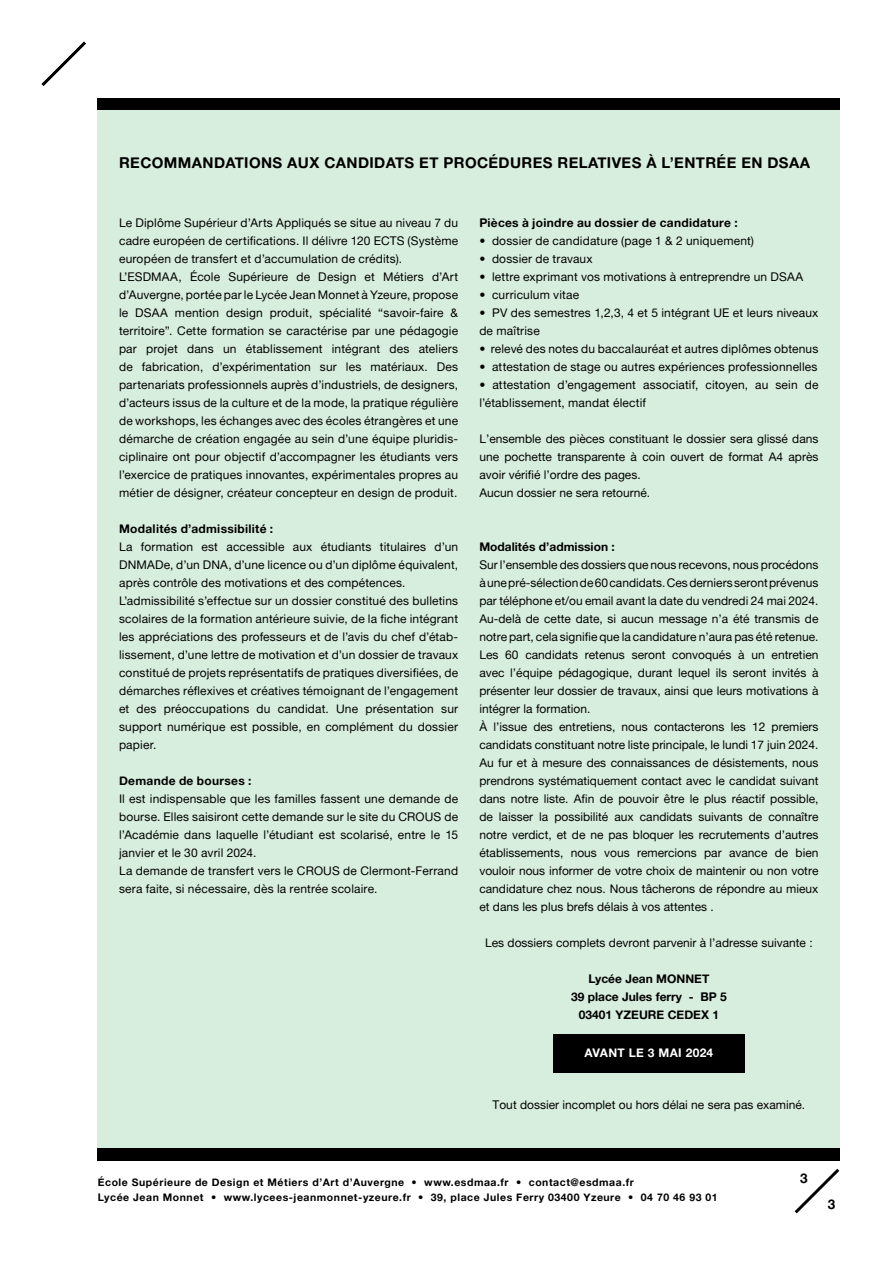
<style>
.page{position:relative;width:893px;height:1263px;background:#fff}
.page>*{position:absolute;margin:0;border:0;box-sizing:border-box;transform-origin:0 0}
.t1{font:15px "Alte Haas Grotesk Bold";letter-spacing:.025em;color:#000}
.t2{font:13.5px "Alte Haas Grotesk Bold";color:#000}
.t3{font:12px/18px "Alte Haas Grotesk";letter-spacing:.01em;color:#000}
.t4{font:12px/18px "Alte Haas Grotesk Bold";letter-spacing:.015em;color:#000;text-align:center}
.t5{font:12px "Alte Haas Grotesk Bold";letter-spacing:.025em;color:#fff}
.t6{font:10.5px/15px "Alte Haas Grotesk Bold";letter-spacing:.05em;color:#000}
</style>
<div class="page">
<svg style="left:41px;top:41px;width:45px;height:45px"></svg>
<div style="left:98px;top:98px;width:742px;height:13px;background:#000"></div>
<svg style="left:794px;top:1168px;width:46px;height:46px"></svg>
<div style="left:98px;top:1148px;width:742px;height:13px;background:#000"></div>
<div style="left:98px;top:111px;width:742px;height:1037px;background:#d7eddd"></div>
<div style="left:553px;top:1034px;width:192px;height:38px;background:#000"></div>
<p class="t1" style="left:119px;top:154px;width:692px">RECOMMANDATIONS AUX CANDIDATS ET PROCÉDURES RELATIVES À L’ENTRÉE EN DSAA</p>
<p class="t3" style="left:119px;top:213px;width:341px">Le Diplôme Supérieur d’Arts Appliqués se situe au niveau 7 du cadre européen de certifications. Il délivre 120 ECTS (Système européen de transfert et d’accumulation de crédits).<br>L’ESDMAA, École Supérieure de Design et Métiers d’Art d’Auvergne, portée par le Lycée Jean Monnet à Yzeure, propose le DSAA mention design produit, spécialité “savoir-faire &amp; territoire”. Cette formation se caractérise par une pédagogie par projet dans un établissement intégrant des ateliers de fabrication, d’expérimentation sur les matériaux. Des partenariats professionnels auprès d’industriels, de designers, d’acteurs issus de la culture et de la mode, la pratique régulière de workshops, les échanges avec des écoles étrangères et une démarche de création engagée au sein d’une équipe pluridis&shy;ciplinaire ont pour objectif d’accompagner les étudiants vers l’exercice de pratiques innovantes, expérimentales propres au métier de désigner, créateur concepteur en design de produit.</p>
<p class="t4" style="left:119px;top:519px;width:156px">Modalités d’admissibilité :</p>
<p class="t3" style="left:119px;top:537px;width:341px">La formation est accessible aux étudiants titulaires d’un DNMADe, d’un DNA, d’une licence ou d’un diplôme équivalent, après contrôle des motivations et des compétences.<br>L’admissibilité s’effectue sur un dossier constitué des bulletins scolaires de la formation antérieure suivie, de la fiche intégrant les appréciations des professeurs et de l’avis du chef d’étab&shy;lissement, d’une lettre de motivation et d’un dossier de travaux constitué de projets représentatifs de pratiques diversifiées, de démarches réflexives et créatives témoignant de l’engagement et des préoccupations du candidat. Une présentation sur support numérique est possible, en complément du dossier papier.</p>
<p class="t4" style="left:119px;top:771px;width:134px">Demande de bourses :</p>
<p class="t3" style="left:119px;top:789px;width:341px">Il est indispensable que les familles fassent une demande de bourse. Elles saisiront cette demande sur le site du CROUS de l’Académie dans laquelle l’étudiant est scolarisé, entre le 15 janvier et le 30 avril 2024.<br>La demande de transfert vers le CROUS de Clermont-Ferrand sera faite, si nécessaire, dès la rentrée scolaire.</p>
<p class="t4" style="left:479px;top:214px;width:260px">Pièces à joindre au dossier de candidature :</p>
<p class="t3" style="left:479px;top:232px;width:276px">• dossier de candidature (page 1 &amp; 2 uniquement)</p>
<p class="t3" style="left:479px;top:250px;width:115px">• dossier de travaux</p>
<p class="t3" style="left:479px;top:268px;width:325px">• lettre exprimant vos motivations à entreprendre un DSAA</p>
<p class="t3" style="left:479px;top:286px;width:101px">• curriculum vitae</p>
<p class="t3" style="left:479px;top:304px;width:341px">• PV des semestres 1,2,3, 4 et 5 intégrant UE et leurs niveaux de maîtrise</p>
<p class="t3" style="left:479px;top:340px;width:341px">• relevé des notes du baccalauréat et autres diplômes obtenus</p>
<p class="t3" style="left:479px;top:358px;width:340px">• attestation de stage ou autres expériences professionnelles</p>
<p class="t3" style="left:479px;top:376px;width:341px">• attestation d’engagement associatif, citoyen, au sein de l’établissement, mandat électif</p>
<p class="t3" style="left:479px;top:430px;width:341px">L’ensemble des pièces constituant le dossier sera glissé dans une pochette transparente à coin ouvert de format A4 après avoir vérifié l’ordre des pages.<br>Aucun dossier ne sera retourné.</p>
<p class="t4" style="left:479px;top:538px;width:137px">Modalités d’admission :</p>
<p class="t3" style="left:479px;top:556px;width:341px">Sur l’ensemble des dossiers que nous recevons, nous procédons à une pré-sélection de 60 candidats. Ces derniers seront prévenus par téléphone et/ou email avant la date du vendredi 24 mai 2024.<br>Au-delà de cette date, si aucun message n’a été transmis de notre part, cela signifie que la candidature n’aura pas été retenue.<br>Les 60 candidats retenus seront convoqués à un entretien avec l’équipe pédagogique, durant lequel ils seront invités à présenter leur dossier de travaux, ainsi que leurs motivations à intégrer la formation.<br>À l’issue des entretiens, nous contacterons les 12 premiers candidats constituant notre liste principale, le lundi 17 juin 2024.<br>Au fur et à mesure des connaissances de désistements, nous prendrons systématiquement contact avec le candidat suivant dans notre liste. Afin de pouvoir être le plus réactif possible, de laisser la possibilité aux candidats suivants de connaître notre verdict, et de ne pas bloquer les recrutements d’autres établissements, nous vous remercions par avance de bien vouloir nous informer de votre choix de maintenir ou non votre candidature chez nous. Nous tâcherons de répondre au mieux et dans les plus brefs délais à vos attentes .</p>
<p class="t3" style="left:485px;top:934px;width:329px">Les dossiers complets devront parvenir à l’adresse suivante :</p>
<p class="t4" style="left:571px;top:970px;width:157px">Lycée Jean MONNET<br>39 place Jules ferry - BP 5<br>03401 YZEURE CEDEX 1</p>
<p class="t5" style="left:584px;top:1045px;width:130px">AVANT LE 3 MAI 2024</p>
<p class="t3" style="left:493px;top:1096px;width:314px">Tout dossier incomplet ou hors délai ne sera pas examiné.</p>
<p class="t6" style="left:98px;top:1174px;width:621px">École Supérieure de Design et Métiers d’Art d’Auvergne • www.esdmaa.fr • contact@esdmaa.fr<br>Lycée Jean Monnet • www.lycees-jeanmonnet-yzeure.fr • 39, place Jules Ferry 03400 Yzeure • 04 70 46 93 01</p>
<p class="t2" style="left:800px;top:1170px;width:9px">3</p>
<p class="t2" style="left:828px;top:1196px;width:9px">3</p>
</div>
